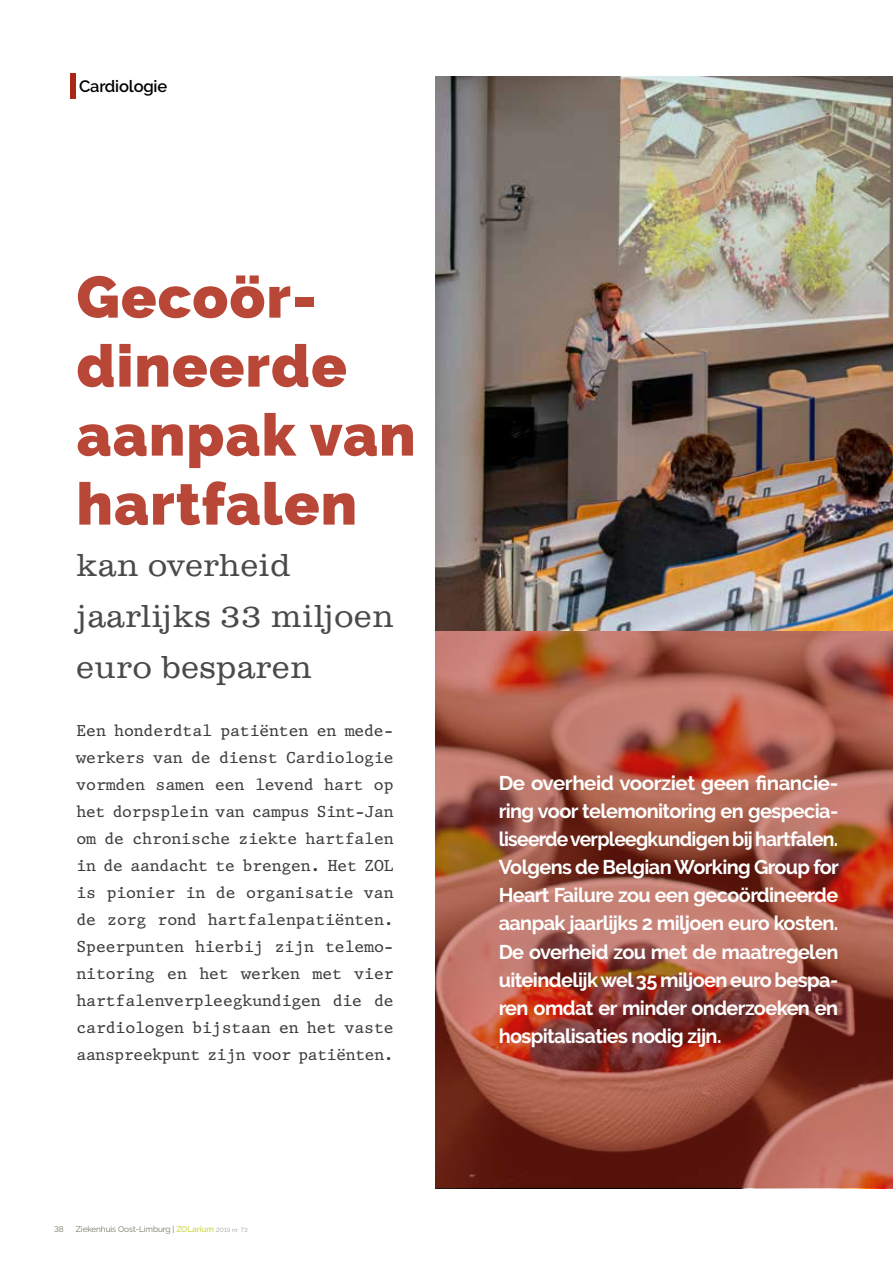
<style>
.page{position:relative;width:893px;height:1263px;background:#fff}
.page>*{position:absolute;margin:0;border:0;box-sizing:border-box;transform-origin:0 0}
.t1{font:900 58.5px/69px "Raleway";letter-spacing:.02em;color:#b84738}
.t2{font:300 33px/51px "Clarendon URW";letter-spacing:.02em;color:#4a4a49}
.t3{font:700 19.95px/28px "Raleway";letter-spacing:-.03em;color:#fff;text-align:justify}
.t4{font:16.5px/27px "King";letter-spacing:-.02em;color:#3c3c3b;text-align:justify}
.t5{font:600 16.5px "Raleway";letter-spacing:-.01em;color:#000}
.t6{font:8.25px "Raleway";letter-spacing:-.01em;color:#767662}
.s1{font-weight:600;color:#cfdb60}
.s2{font-size:6px;color:#9d9d9c}
.s3{font-size:6px;color:#cfdb60}
</style>
<div class="page">
<div style="left:70px;top:73px;width:5px;height:25px;background:#ab2615"></div>
<img style="left:436px;top:77px;width:457px;height:554px">
<svg style="left:436px;top:631px;width:457px;height:557px;background:#9f5343"></svg>
<p class="t5" style="left:79px;top:77px;width:90px">Cardiologie</p>
<h1 class="t1" style="left:77px;top:263px;width:340px">Gecoör&shy;dineerde aanpak van hartfalen</h1>
<h2 class="t2" style="left:77px;top:538px;width:319px">kan overheid jaarlijks 33 miljoen euro besparen</h2>
<p class="t4" style="left:77px;top:717px;width:319px">Een honderdtal patiënten en mede&shy;werkers van de dienst Cardiologie vormden samen een levend hart op het dorpsplein van campus Sint-Jan om de chronische ziekte hartfalen in de aandacht te brengen. Het ZOL is pionier in de organisatie van de zorg rond hartfalenpatiënten.<br>Speerpunten hierbij zijn telemo&shy;nitoring en het werken met vier hartfalenverpleegkundigen die de cardiologen bijstaan en het vaste aanspreekpunt zijn voor patiënten.</p>
<p class="t6" style="left:54px;top:1224px;width:11px">38</p>
<p class="t6" style="left:76px;top:1224px;width:173px">Ziekenhuis Oost-Limburg | <span class="s1">ZOLarium</span> <span class="s2">2019 nr</span><span class="s3">.</span> <span class="s2">73</span></p>
<p class="t3" style="left:499px;top:769px;width:342px">De overheid voorziet geen financie&shy;ring voor telemonitoring en gespecia&shy;liseerde verpleegkundigen bij hartfalen.<br>Volgens de Belgian Working Group for Heart Failure zou een gecoördineerde aanpak jaarlijks 2 miljoen euro kosten.<br>De overheid zou met de maatregelen uiteindelijk wel 35 miljoen euro bespa&shy;ren omdat er minder onderzoeken en hospitalisaties nodig zijn.</p>
</div>
